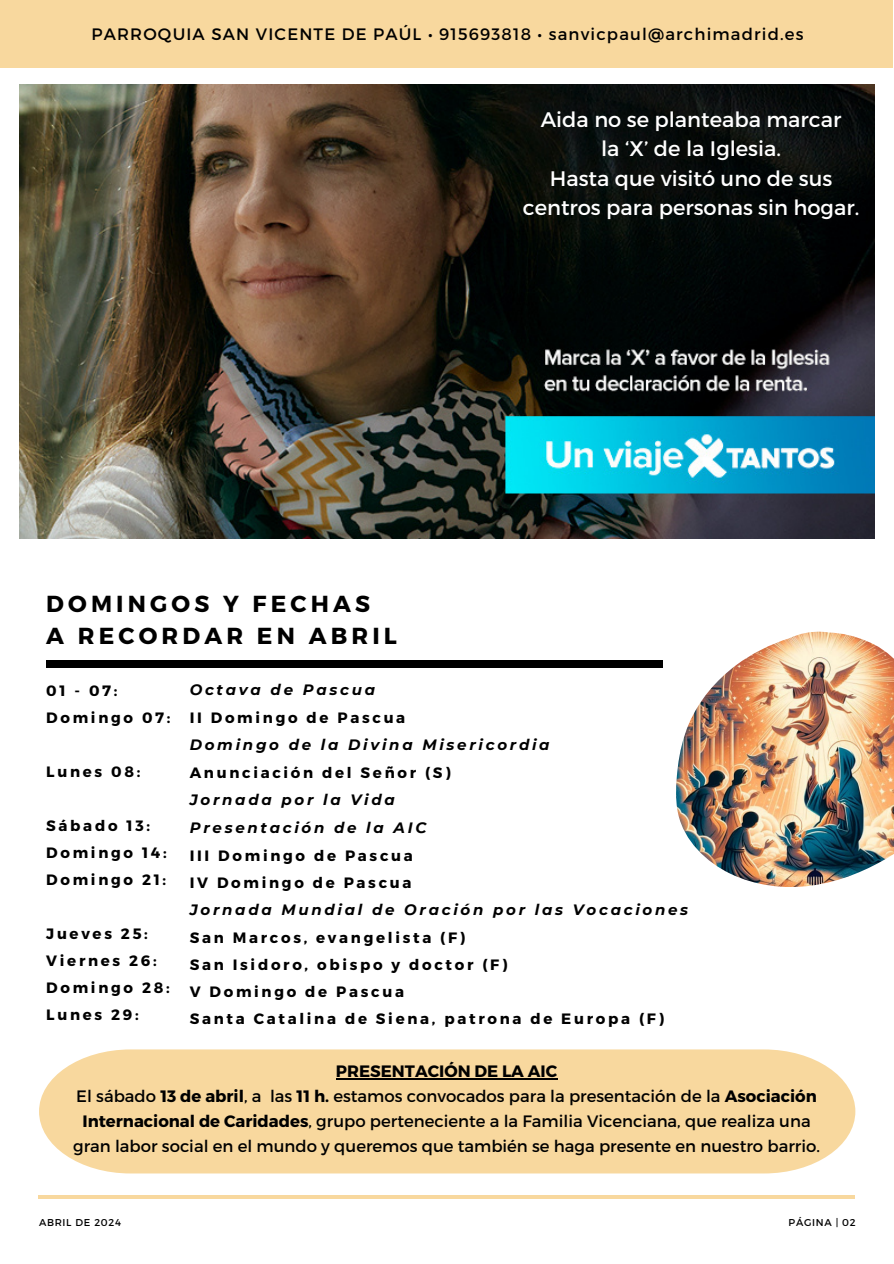
<style>
.page{position:relative;width:894px;height:1264px;background:#fff}
.page>*{position:absolute;margin:0;border:0;box-sizing:border-box;transform-origin:0 0}
.t1{font:700 23.1px/31.5px "Montserrat";letter-spacing:.18em;color:#000}
.t2{font:21px/29.2px "Montserrat";color:#fff;text-align:center}
.t3{font:16.5px/24.8px "Montserrat";color:#000;text-align:center}
.t4{font:16.5px "Montserrat";letter-spacing:.07em;color:#000}
.t5{font:700 15px/27.5px "Montserrat";letter-spacing:.18em;color:#000}
.t6{font:9.9px "Montserrat";letter-spacing:.07em;color:#000}
.s1{font-style:italic}
.s2{font-weight:700}
</style>
<div class="page">
<div style="left:0;top:0;width:892px;height:67px;background:#f8d89e"></div>
<hr style="left:38px;top:1195px;width:817px;height:3px;background:#f1b23d">
<div style="left:39px;top:1049px;width:816px;height:124px;background:#f8d89e"></div>
<img style="left:676px;top:631px;width:217px;height:256px">
<div style="left:46px;top:660px;width:616px;height:7px;background:#000"></div>
<hr style="left:336px;top:1078px;width:221px;height:1px;background:#000">
<img style="left:20px;top:85px;width:854px;height:453px">
<h3 class="t4" style="left:91px;top:23px;width:713px">PARROQUIA SAN VICENTE DE PAÚL • 915693818 • sanvicpaul@archimadrid.es</h3>
<h4 class="t2" style="left:522px;top:104px;width:338px">Aida no se planteaba marcar<br>la ‘X’ de la Iglesia.<br>Hasta que visitó uno de sus centros para personas sin hogar.</h4>
<h4 class="t1" style="left:46px;top:587px;width:352px">DOMINGOS Y FECHAS<br>A RECORDAR EN ABRIL</h4>
<p class="t5" style="left:46px;top:676px;width:126px;line-height:27px">01 - 07:<br>Domingo 07:</p>
<h2 class="t5" style="left:46px;top:756px;width:95px">Lunes 08:</h2>
<h1 class="t5" style="left:46px;top:811px;width:122px;line-height:27px">Sábado 13:<br>Domingo 14:<br>Domingo 21:</h1>
<p class="t5" style="left:46px;top:919px;width:125px;line-height:27px">Jueves 25:<br>Viernes 26:<br>Domingo 28:<br>Lunes 29:</p>
<p class="t5" style="left:190px;top:674px;width:500px"><span class="s1">Octava de Pascua<br></span>II Domingo de Pascua<br><span class="s1">Domingo de la Divina Misericordia<br></span>Anunciación del Señor (S)<br><span class="s1">Jornada por la Vida<br>Presentación de la AIC<br></span>III Domingo de Pascua<br>IV Domingo de Pascua<br><span class="s1">Jornada Mundial de Oración por las Vocaciones<br></span>San Marcos, evangelista (F)<br>San Isidoro, obispo y doctor (F)<br>V Domingo de Pascua<br>Santa Catalina de Siena, patrona de Europa (F)</p>
<h3 class="t3" style="left:73px;top:1058px;width:748px"><span class="s2">PRESENTACIÓN DE LA AIC<br></span>El sábado <span class="s2">13 de abril</span>, a las <span class="s2">11 h.</span> estamos convocados para la presentación de la <span class="s2">Asociación Internacional de Caridades</span>, grupo perteneciente a la Familia Vicenciana, que realiza una gran labor social en el mundo y queremos que también se haga presente en nuestro barrio.</h3>
<h3 class="t6" style="left:39px;top:1215px;width:83px">ABRIL DE 2024</h3>
<h3 class="t6" style="left:788px;top:1215px;width:68px">PÁGINA | 02</h3>
</div>
